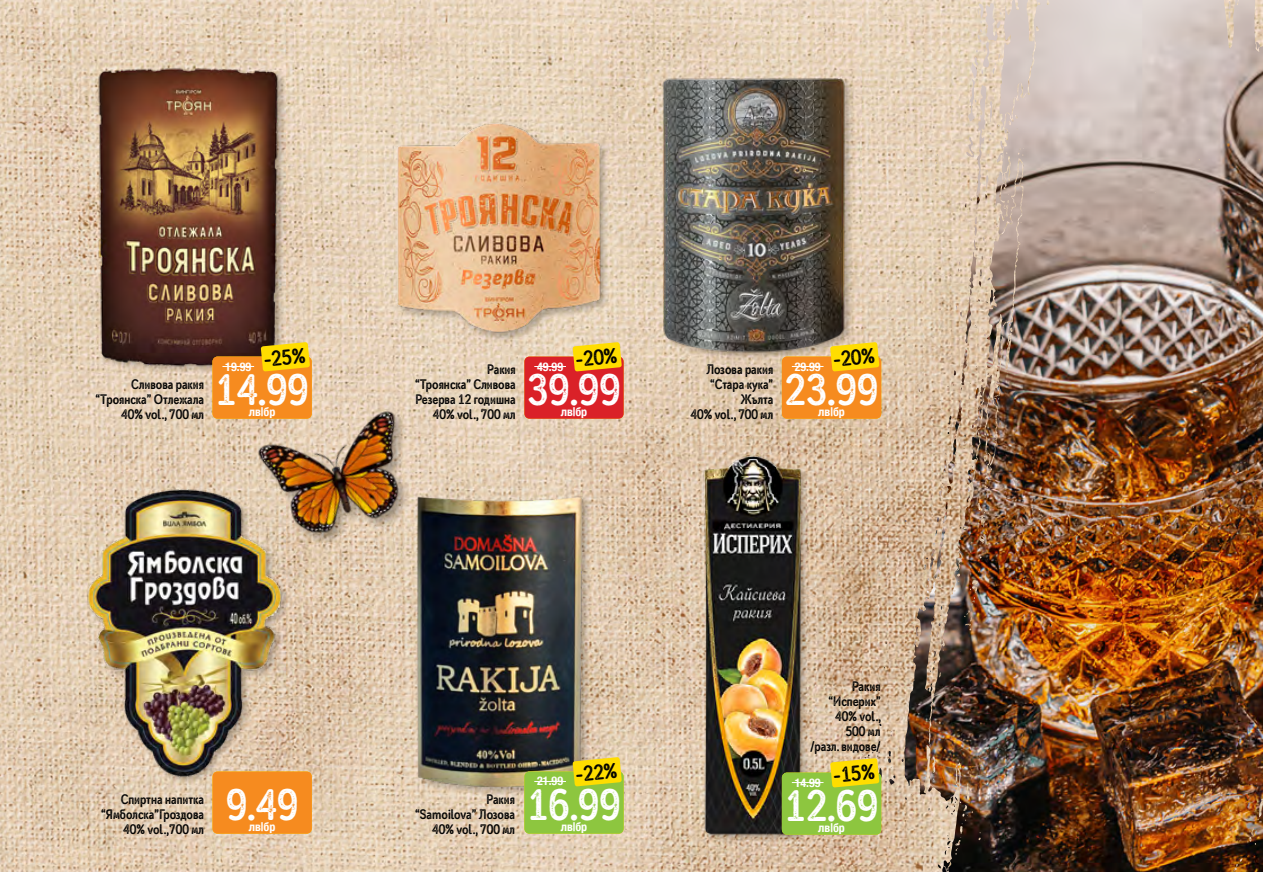
<style>
.page{position:relative;width:1263px;height:872px;background:#fff}
.page>*{position:absolute;margin:0;border:0;box-sizing:border-box;transform-origin:0 0}
.t1{font:700 condensed 43.2px "Mozzart Rough";color:#fff}
.t2{font:700 condensed 21px "Mozzart Rough";color:#000}
.t3{font:700 condensed 13.5px/15px "Mozzart Rough";color:#000;text-align:right}
.t4{font:700 condensed 12px "Helvetica Neue";color:#fff}
</style>
<div class="page">
<img style="left:0;top:0;width:1263px;height:872px">
<img style="left:1017px;top:0;width:222px;height:96px">
<div style="left:662px;top:77px;width:192px;height:284px;background:#000;opacity:.25"></div>
<img style="left:660px;top:73px;width:188px;height:283px">
<svg style="left:782px;top:342px;width:99px;height:77px;background:#ef9a27"></svg>
<div style="left:86px;top:487px;width:205px;height:298px;background:#000;opacity:.25"></div>
<img style="left:84px;top:483px;width:200px;height:298px">
<div style="left:212px;top:771px;width:100px;height:62px;background:#f68b1f"></div>
<img style="left:698px;top:451px;width:112px;height:390px">
<svg style="left:782px;top:758px;width:99px;height:76px;background:#a1c33c"></svg>
<img style="left:409px;top:489px;width:183px;height:307px">
<svg style="left:524px;top:757px;width:100px;height:76px;background:#9cbf38"></svg>
<div style="left:97px;top:67px;width:190px;height:307px;background:#000;opacity:.25"></div>
<img style="left:94px;top:65px;width:190px;height:306px">
<svg style="left:212px;top:342px;width:100px;height:77px;background:#da901b"></svg>
<img style="left:386px;top:116px;width:225px;height:224px">
<svg style="left:524px;top:342px;width:100px;height:77px;background:#e15533"></svg>
<img style="left:244px;top:379px;width:187px;height:187px">
<p class="t3" style="left:95px;top:377px;width:110px">Сливова ракия “Троянска” Отлежала<br>40% vol., 700 мл</p>
<h2 class="t2" style="left:263px;top:347px;width:43px;rotate:-5deg">-25%</h2>
<p class="t4" style="left:225px;top:356px;width:27px">19.99</p>
<h1 class="t1" style="left:216px;top:363px;width:95px">14.99</h1>
<p class="t4" style="left:249px;top:402px;width:28px">лв|бр</p>
<p class="t3" style="left:101px;top:791px;width:104px">Спиртна напитка “Ямболска”Гроздова<br>40% vol.,700 мл</p>
<h1 class="t1" style="left:226px;top:778px;width:74px">9.49</h1>
<p class="t4" style="left:249px;top:816px;width:28px">лв|бр</p>
<p class="t3" style="left:415px;top:362px;width:102px">Ракия<br>“Троянска” Сливова<br>Резерва 12 годишна<br>40% vol., 700 мл</p>
<h2 class="t2" style="left:574px;top:347px;width:43px;rotate:-5deg">-20%</h2>
<p class="t4" style="left:537px;top:356px;width:27px">49.99</p>
<h1 class="t1" style="left:527px;top:363px;width:95px">39.99</h1>
<p class="t4" style="left:561px;top:402px;width:28px">лв|бр</p>
<p class="t3" style="left:690px;top:362px;width:84px">Лозова ракия “Стара кука”<br>Жълта<br>40% vol., 700 мл</p>
<h2 class="t2" style="left:832px;top:347px;width:43px;rotate:-5deg">-20%</h2>
<p class="t4" style="left:795px;top:356px;width:27px">29.99</p>
<h1 class="t1" style="left:785px;top:363px;width:95px">23.99</h1>
<p class="t4" style="left:818px;top:402px;width:28px">лв|бр</p>
<p class="t3" style="left:415px;top:791px;width:101px">Ракия<br>“Samoilova” Лозова<br>40% vol., 700 мл</p>
<h2 class="t2" style="left:574px;top:761px;width:43px;rotate:-5deg">-22%</h2>
<p class="t4" style="left:537px;top:771px;width:27px">21.99</p>
<h1 class="t1" style="left:527px;top:778px;width:95px">16.99</h1>
<p class="t4" style="left:561px;top:816px;width:28px">лв|бр</p>
<p class="t3" style="left:810px;top:679px;width:72px">Ракия “Исперих”<br>40% vol.,<br>500 мл<br>/разл. видове/</p>
<h2 class="t2" style="left:832px;top:762px;width:43px;rotate:-5deg">-15%</h2>
<p class="t4" style="left:795px;top:772px;width:27px">14.99</p>
<h1 class="t1" style="left:785px;top:779px;width:95px">12.69</h1>
<p class="t4" style="left:818px;top:817px;width:28px">лв|бр</p>
</div>
